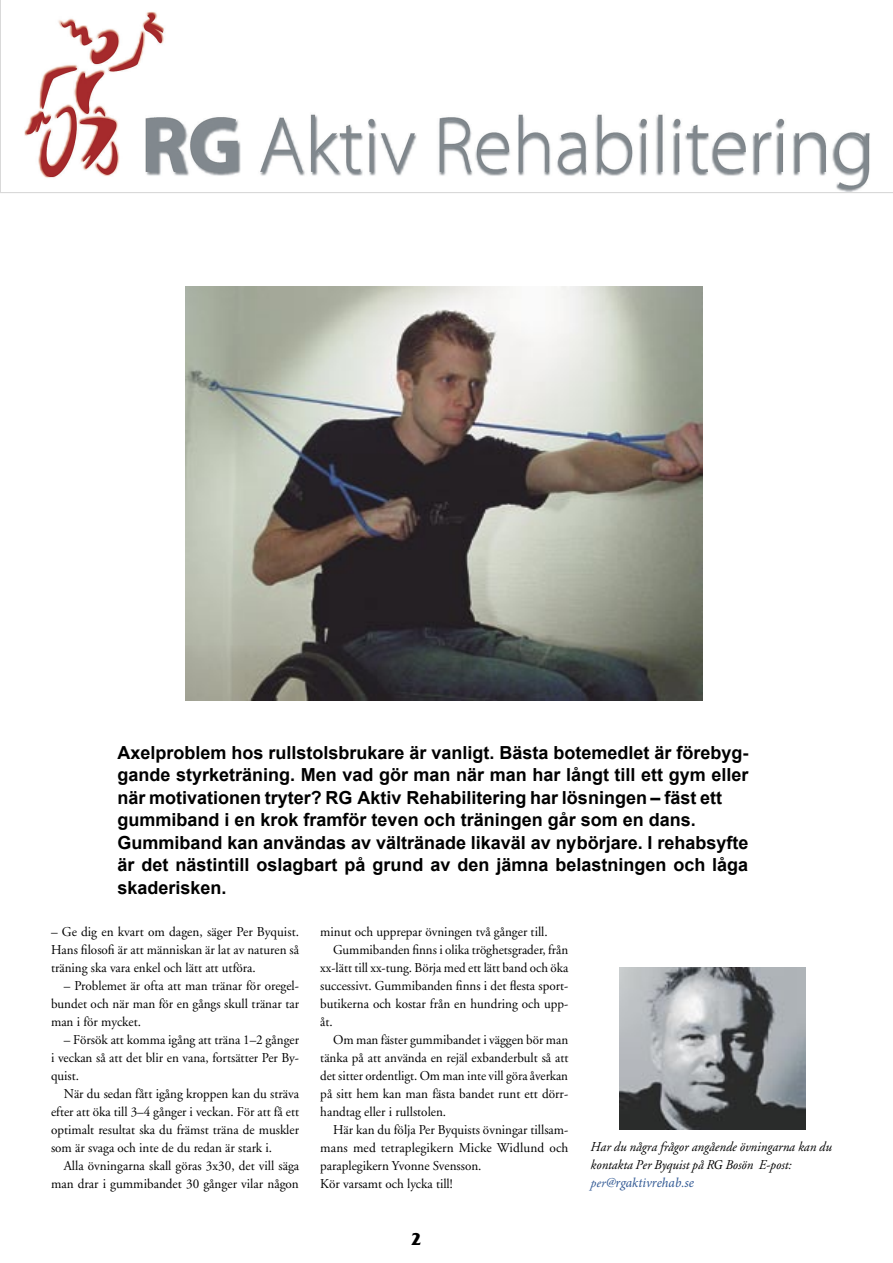
<style>
.page{position:relative;width:893px;height:1263px;background:#fff}
.page>*{position:absolute;margin:0;border:0;box-sizing:border-box;transform-origin:0 0}
.Ingress{font:700 18px/22.5px "Arial";color:#000}
.t1{font:700 18px "Friz Quadrata";color:#000}
.KICK{font:13.5px/18px "Adobe Garamond";color:#000;text-align:justify}
.KICK-2{font:13.5px/18px "Adobe Garamond";color:#000;text-align:justify;scale:.96 1}
.KICK_utan_indrag{font:13.5px/18px "Adobe Garamond";color:#000;text-align:justify}
.KICK_utan_indrag-2{font:italic 13.5px/18px "Adobe Garamond";color:#000}
.s1{font-family:"Minion Pro"}
.s2{color:#315994}
.s3{font-family:"Minion Pro";color:#315994}
</style>
<div class="page">
<img style="left:619px;top:967px;width:186px;height:162px">
<img style="left:186px;top:286px;width:517px;height:415px">
<img style="left:24px;top:11px;width:846px;height:180px">
<p class="Ingress" style="left:118px;top:742px;width:632px">Axelproblem hos rullstolsbrukare är vanligt. Bästa botemedlet är förebyg&shy;gande styrketräning. Men vad gör man när man har långt till ett gym eller när motivationen tryter? RG Aktiv Rehabilitering har lösningen – fäst ett gummiband i en krok framför teven och träningen går som en dans.<br>Gummiband kan användas av vältränade likaväl av nybörjare. I rehabsyfte är det nästintill oslagbart på grund av den jämna belastningen och låga skaderisken.</p>
<p class="KICK_utan_indrag" style="left:51px;top:923px;width:250px">– Ge dig en kvart om dagen, säger Per Byquist.<br>Hans filosofi är att människan är lat av naturen så träning ska vara enkel och lätt att utföra.</p>
<p class="KICK" style="left:51px;top:977px;width:250px;text-indent:13px">– Problemet är ofta att man tränar för oregel&shy;bundet och när man för en gångs skull tränar tar man i för mycket.</p>
<p class="KICK" style="left:51px;top:1031px;width:250px;text-indent:13px">– Försök att komma igång att träna 1–2 gånger i veckan så att det blir en vana, fortsätter Per By&shy;quist.</p>
<p class="KICK" style="left:51px;top:1085px;width:250px;text-indent:13px">När du sedan fått igång kroppen kan du sträva efter att öka till 3–4 gånger i veckan. För att få ett optimalt resultat ska du främst träna de muskler som är svaga och inte de du redan är stark i.</p>
<p class="KICK" style="left:51px;top:1157px;width:250px;text-align:right">Alla övningarna skall göras 3x30, det vill säga man drar i gummibandet 30 gånger vilar någon</p>
<p class="KICK" style="left:320px;top:923px;width:229px">minut och upprepar övningen två gånger till.</p>
<p class="KICK-2" style="left:320px;top:941px;width:260px;text-indent:13px">Gummibanden finns i olika tröghetsgrader, från xx-lätt till xx-tung. Börja med ett lätt band och öka successivt. Gummibanden finns i det flesta sport&shy;butikerna och kostar från en hundring och upp&shy;åt.</p>
<p class="KICK" style="left:320px;top:1031px;width:250px;text-indent:13px">Om man fäster gummibandet i väggen bör man tänka på att använda en rejäl exbanderbult så att det sitter ordentligt. Om man inte vill göra åverkan på sitt hem kan man fästa bandet runt ett dörr&shy;handtag eller i rullstolen.</p>
<p class="KICK" style="left:320px;top:1121px;width:250px;text-indent:13px">Här kan du följa Per Byquists övningar tillsam&shy;mans med tetraplegikern Micke Widlund och paraplegikern Yvonne Svensson.</p>
<p class="KICK_utan_indrag" style="left:320px;top:1175px;width:134px">Kör varsamt och lycka till!</p>
<p class="KICK_utan_indrag-2" style="left:591px;top:1138px;width:243px">Har du några frågor angående övningarna kan du kontakta Per Byquist på R<span class="s1">G</span> Bosön E-post: <span class="s2">per@</span><span class="s3">rgaktivrehab.se</span></p>
<h1 class="t1" style="left:411px;top:1229px;width:12px">2</h1>
</div>
